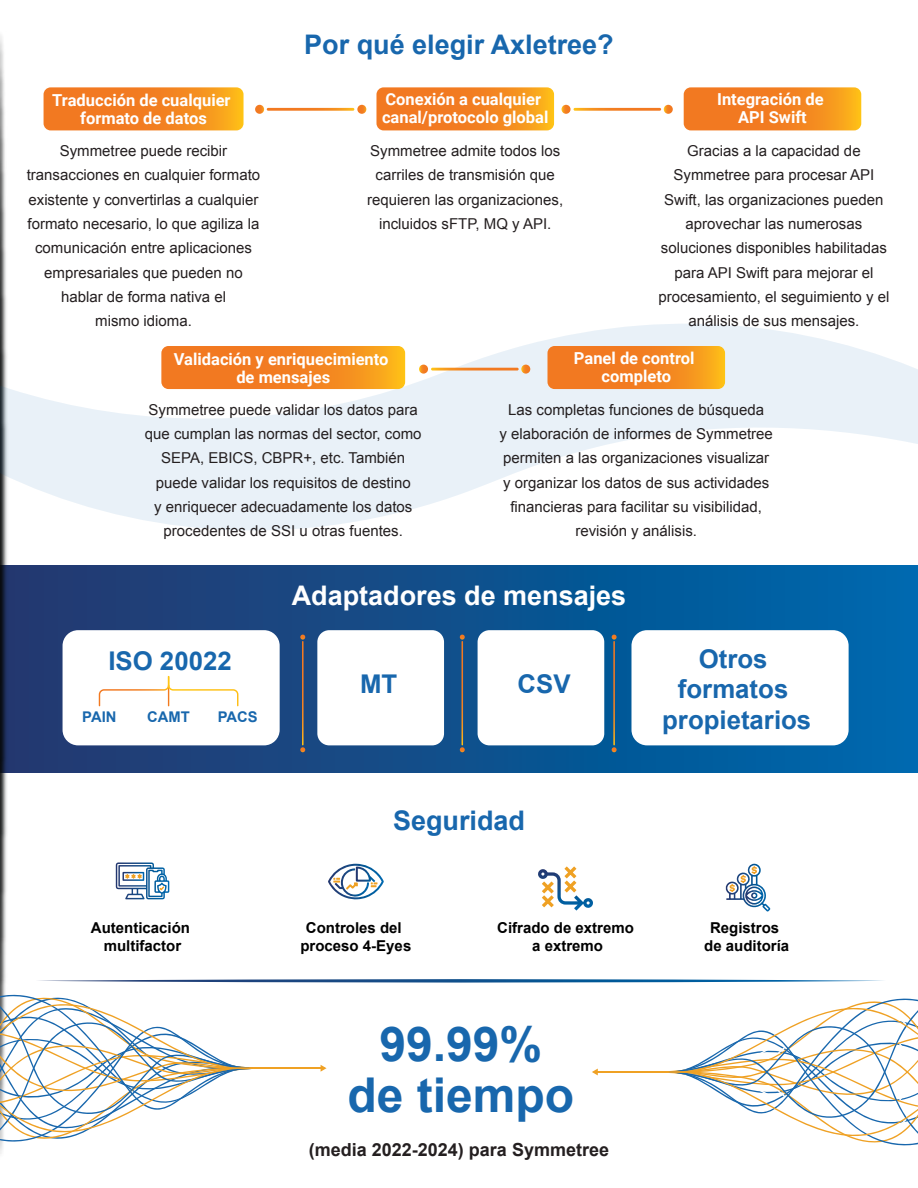
<style>
.page{position:relative;width:918px;height:1188px;background:#fff}
.page>*{position:absolute;margin:0;border:0;box-sizing:border-box;transform-origin:0 0}
.t1{font:700 48px/50.1px "Arial";color:#1867ad;text-align:center}
.t2{font:700 27px "Arial";color:#1867ad}
.t3{font:700 27px "Arial";color:#fff}
.t4{font:700 25.8px/30.3px "Arial";color:#1867ad;text-align:center}
.t5{font:700 18px "Arial";color:#241f20}
.t6{font:700 16.5px/18.3px "Roboto";color:#fff;text-align:center}
.t7{font:15px/24.3px "Arial";color:#241f20;text-align:center}
.t8{font:700 15px/18.1px "Arial";color:#000;text-align:center}
.t9{font:700 14.7px "Arial";color:#1867ad}
</style>
<div class="page">
<div style="left:0;top:566px;width:918px;height:206px;background:linear-gradient(to right,#27386d,#0069ae)"></div>
<img style="left:0;top:35px;width:58px;height:944px">
<div style="left:317px;top:630px;width:127px;height:115px;background:#fff;border-radius:12px"></div>
<div style="left:478px;top:630px;width:126px;height:115px;background:#fff;border-radius:12px"></div>
<svg style="left:300px;top:635px;width:5px;height:117px"></svg>
<svg style="left:460px;top:635px;width:5px;height:117px"></svg>
<svg style="left:612px;top:635px;width:5px;height:117px"></svg>
<div style="left:63px;top:630px;width:217px;height:115px;background:#fff;border-radius:16px"></div>
<div style="left:631px;top:630px;width:218px;height:115px;background:#fff;border-radius:16px"></div>
<svg style="left:98px;top:675px;width:141px;height:32px"></svg>
<svg style="left:116px;top:862px;width:53px;height:37px"></svg>
<svg style="left:328px;top:864px;width:56px;height:36px"></svg>
<svg style="left:538px;top:866px;width:55px;height:45px"></svg>
<svg style="left:725px;top:864px;width:45px;height:48px"></svg>
<svg style="left:0;top:250px;width:918px;height:281px"></svg>
<svg style="left:44px;top:87px;width:200px;height:43px;background:#f48822"></svg>
<svg style="left:376px;top:87px;width:178px;height:43px;background:#f48823"></svg>
<svg style="left:684px;top:87px;width:177px;height:43px;background:#f48822"></svg>
<svg style="left:255px;top:105px;width:111px;height:9px"></svg>
<svg style="left:562px;top:105px;width:111px;height:9px"></svg>
<svg style="left:161px;top:346px;width:244px;height:43px;background:#f48721"></svg>
<svg style="left:547px;top:346px;width:178px;height:43px;background:#f38721"></svg>
<svg style="left:419px;top:365px;width:111px;height:9px"></svg>
<svg style="left:0;top:979px;width:918px;height:175px"></svg>
<h2 class="t2" style="left:304px;top:26px;width:311px">Por qué elegir Axletree?</h2>
<p class="t6" style="left:382px;top:89px;width:168px;text-align:left">Conexión a cualquier canal/protocolo global</p>
<p class="t6" style="left:52px;top:90px;width:180px">Traducción de cualquier formato de datos</p>
<p class="t7" style="left:27px;top:139px;width:235px">Symmetree puede recibir transacciones en cualquier formato existente y convertirlas a cualquier formato necesario, lo que agiliza la comunicación entre aplicaciones empresariales que pueden no hablar de forma nativa el<br>mismo idioma.</p>
<p class="t7" style="left:367px;top:139px;width:197px">Symmetree admite todos los carriles de transmisión que requieren las organizaciones, incluidos sFTP, MQ y API.</p>
<p class="t6" style="left:717px;top:90px;width:108px">Integración de<br>API Swift</p>
<p class="t7" style="left:658px;top:139px;width:232px">Gracias a la capacidad de<br>Symmetree para procesar API<br>Swift, las organizaciones pueden aprovechar las numerosas soluciones disponibles habilitadas para API Swift para mejorar el procesamiento, el seguimiento y el análisis de sus mensajes.</p>
<p class="t6" style="left:174px;top:349px;width:216px">Validación y enriquecimiento de mensajes</p>
<p class="t7" style="left:145px;top:398px;width:278px">Symmetree puede validar los datos para que cumplan las normas del sector, como SEPA, EBICS, CBPR+, etc. También puede validar los requisitos de destino<br>y enriquecer adecuadamente los datos procedentes de SSI u otras fuentes.</p>
<p class="t6" style="left:574px;top:348px;width:122px">Panel de control completo</p>
<p class="t7" style="left:500px;top:398px;width:275px">Las completas funciones de búsqueda<br>y elaboración de informes de Symmetree permiten a las organizaciones visualizar y organizar los datos de sus actividades financieras para facilitar su visibilidad, revisión y análisis.</p>
<h3 class="t4" style="left:108px;top:647px;width:125px">ISO 20022</h3>
<p class="t9" style="left:82px;top:708px;width:36px">PAIN</p>
<p class="t9" style="left:147px;top:708px;width:44px">CAMT</p>
<p class="t9" style="left:218px;top:708px;width:41px">PACS</p>
<h2 class="t3" style="left:292px;top:578px;width:336px">Adaptadores de mensajes</h2>
<h3 class="t4" style="left:360px;top:670px;width:39px">MT</h3>
<h3 class="t4" style="left:518px;top:670px;width:55px">CSV</h3>
<h2 class="t2" style="left:393px;top:803px;width:134px">Seguridad</h2>
<h3 class="t4" style="left:662px;top:645px;width:151px">Otros formatos propietarios</h3>
<p class="t8" style="left:91px;top:919px;width:101px">Autenticación multifactor</p>
<p class="t8" style="left:300px;top:919px;width:112px">Controles del proceso 4-Eyes</p>
<p class="t8" style="left:497px;top:919px;width:138px">Cifrado de extremo a extremo</p>
<p class="t8" style="left:704px;top:919px;width:87px">Registros de auditoría</p>
<h1 class="t1" style="left:347px;top:1021px;width:228px">99.99% de tiempo</h1>
<p class="t5" style="left:309px;top:1137px;width:302px">(media 2022-2024) para Symmetree</p>
</div>
